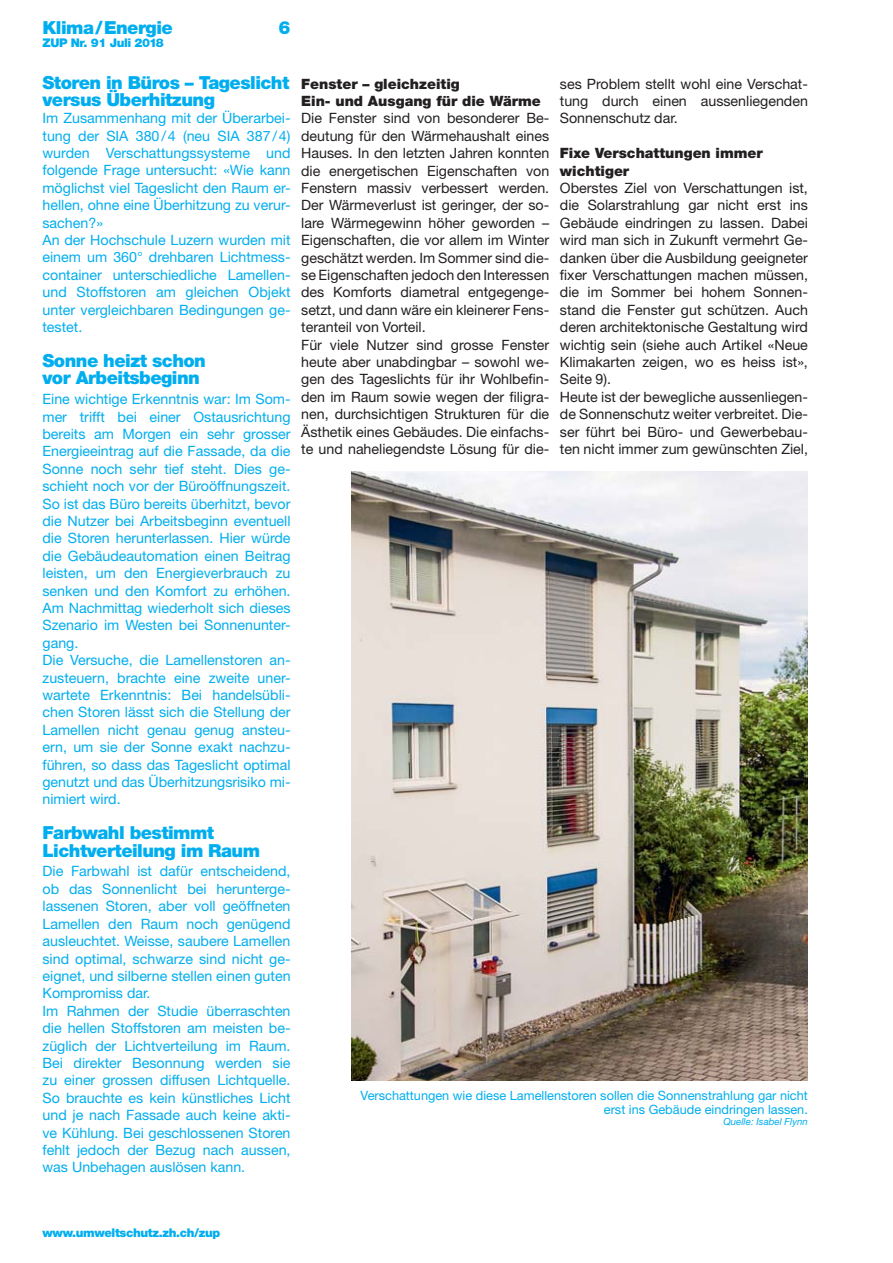
<style>
.page{position:relative;width:893px;height:1263px;background:#fff}
.page>*{position:absolute;margin:0;border:0;box-sizing:border-box;transform-origin:0 0}
.t1{font:900 18px/17.4px "Helvetica Neue LT Std";letter-spacing:-.03em;color:#00aeef}
.t2{font:14.25px/17.4px "Helvetica Neue LT Std";color:#00aeef}
.t3{font:14.25px/17.4px "Helvetica Neue LT Std";color:#231f20}
.t4{font:900 14.25px/17.4px "Helvetica Neue LT Std";color:#231f20}
.t5{font:12.75px/13.5px "Helvetica Neue LT Std";color:#00aeef;text-align:right}
.t6{font:900 12px "Helvetica Neue LT Std";letter-spacing:-.03em;color:#00aeef}
.t7{font:italic 9.75px "Helvetica Neue LT Std";color:#00aeef}
</style>
<div class="page">
<img style="left:352px;top:471px;width:456px;height:609px">
<p class="t1" style="left:43px;top:21px;width:132px">Klima / Energie</p>
<p class="t1" style="left:279px;top:21px;width:14px">6</p>
<p class="t6" style="left:43px;top:38px;width:123px">ZUP Nr. 91 Juli 2018</p>
<p class="t1" style="left:43px;top:76px;width:248px">Storen in Büros – Tageslicht versus Überhitzung</p>
<p class="t2" style="left:43px;top:111px;width:250px">Im Zusammenhang mit der Überarbei&shy;tung der SIA 380 / 4 (neu SIA 387 / 4) wurden Verschattungssysteme und fol gende Frage untersucht: «Wie kann möglichst viel Tageslicht den Raum er&shy;hellen, ohne eine Überhitzung zu verur&shy;sachen?»<br>An der Hochschule Luzern wurden mit einem um 360° drehbaren Lichtmess&shy;container unterschiedliche Lamellen&shy;und Stoffstoren am gleichen Objekt unter vergleichbaren Bedingungen ge&shy;testet.</p>
<p class="t1" style="left:43px;top:354px;width:165px">Sonne heizt schon vor Arbeitsbeginn</p>
<p class="t2" style="left:43px;top:392px;width:250px">Eine wichtige Erkenntnis war: Im Som&shy;mer trifft bei einer Ostausrichtung bereits am Morgen ein sehr grosser Energieeintrag auf die Fassade, da die Sonne noch sehr tief steht. Dies ge&shy;schieht noch vor der Büroöffnungszeit.<br>So ist das Büro bereits überhitzt, bevor die Nutzer bei Arbeitsbeginn eventuell die Storen herunterlassen. Hier würde die Gebäudeautomation einen Beitrag leisten, um den Energieverbrauch zu senken und den Komfort zu erhöhen.<br>Am Nachmittag wiederholt sich dieses Szenario im Westen bei Sonnenunter&shy;gang.<br>Die Versuche, die Lamellenstoren an&shy;zusteuern, brachte eine zweite uner&shy;wartete Erkenntnis: Bei handelsübli&shy;chen Storen lässt sich die Stellung der Lamellen nicht genau genug ansteu&shy;ern, um sie der Sonne exakt nachzu&shy;führen, so dass das Tageslicht optimal genutzt und das Überhitzungsrisiko mi&shy;nimiert wird.</p>
<p class="t1" style="left:43px;top:826px;width:219px">Farbwahl bestimmt<br>Lichtverteilung im Raum</p>
<p class="t2" style="left:43px;top:864px;width:250px">Die Farbwahl ist dafür entscheidend, ob das Sonnenlicht bei herunterge&shy;lassenen Storen, aber voll geöffneten Lamellen den Raum noch genügend ausleuchtet. Weisse, saubere Lamellen sind optimal, schwarze sind nicht ge&shy;eignet, und silberne stellen einen guten Kompromiss dar.<br>Im Rahmen der Studie überraschten die hellen Stoffstoren am meisten be&shy;züglich der Lichtverteilung im Raum.<br>Bei direkter Besonnung werden sie zu einer grossen diffusen Lichtquelle.<br>So brauchte es kein künstliches Licht und je nach Fassade auch keine akti&shy;ve Kühlung. Bei geschlossenen Storen fehlt jedoch der Bezug nach aussen, was Unbehagen auslösen kann.</p>
<p class="t4" style="left:301px;top:76px;width:241px">Fenster – gleichzeitig<br>Ein- und Ausgang für die Wärme</p>
<p class="t3" style="left:301px;top:111px;width:250px">Die Fenster sind von besonderer Be&shy;deutung für den Wärmehaushalt eines Hauses. In den letzten Jahren konnten die energetischen Eigenschaften von Fenstern massiv verbessert werden.<br>Der Wärmeverlust ist geringer, der so&shy;lare Wärmegewinn höher geworden – Eigenschaften, die vor allem im Winter geschätzt werden. Im Sommer sind die&shy;se Eigenschaften jedoch den Interessen des Komforts diametral entgegenge&shy;setzt, und dann wäre ein kleinerer Fens&shy;teranteil von Vorteil.<br>Für viele Nutzer sind grosse Fenster heute aber unabdingbar – sowohl we&shy;gen des Tageslichts für ihr Wohlbefin&shy;den im Raum sowie wegen der filigra&shy;nen, durchsichtigen Strukturen für die Ästhetik eines Gebäudes. Die einfachs&shy;te und naheliegendste Lösung für die-</p>
<p class="t3" style="left:560px;top:76px;width:250px;text-align:justify">ses Problem stellt wohl eine Verschat&shy;tung durch einen aussenliegenden Sonnenschutz dar.</p>
<p class="t4" style="left:560px;top:146px;width:204px">Fixe Verschattungen immer wichtiger</p>
<p class="t3" style="left:560px;top:181px;width:250px">Oberstes Ziel von Verschattungen ist, die Solarstrahlung gar nicht erst ins Gebäude eindringen zu lassen. Dabei wird man sich in Zukunft vermehrt Ge&shy;danken über die Ausbildung geeigneter fixer Verschattungen machen müssen, die im Sommer bei hohem Sonnen&shy;stand die Fenster gut schützen. Auch deren architektonische Gestaltung wird wichtig sein (siehe auch Artikel «Neue Klimakarten zeigen, wo es heiss ist», Seite 9).<br>Heute ist der bewegliche aussenliegen&shy;de Sonnenschutz weiter verbreitet. Die&shy;ser führt bei Büro- und Gewerbebau&shy;ten nicht immer zum gewünschten Ziel,</p>
<p class="t5" style="left:361px;top:1090px;width:449px">Verschattungen wie diese Lamellenstoren sollen die Sonnenstrahlung gar nicht erst ins Gebäude eindringen lassen.</p>
<p class="t7" style="left:723px;top:1116px;width:86px">Quelle: Isabel Flynn</p>
<p class="t6" style="left:43px;top:1229px;width:179px">www.umweltschutz.zh.ch/zup</p>
</div>
